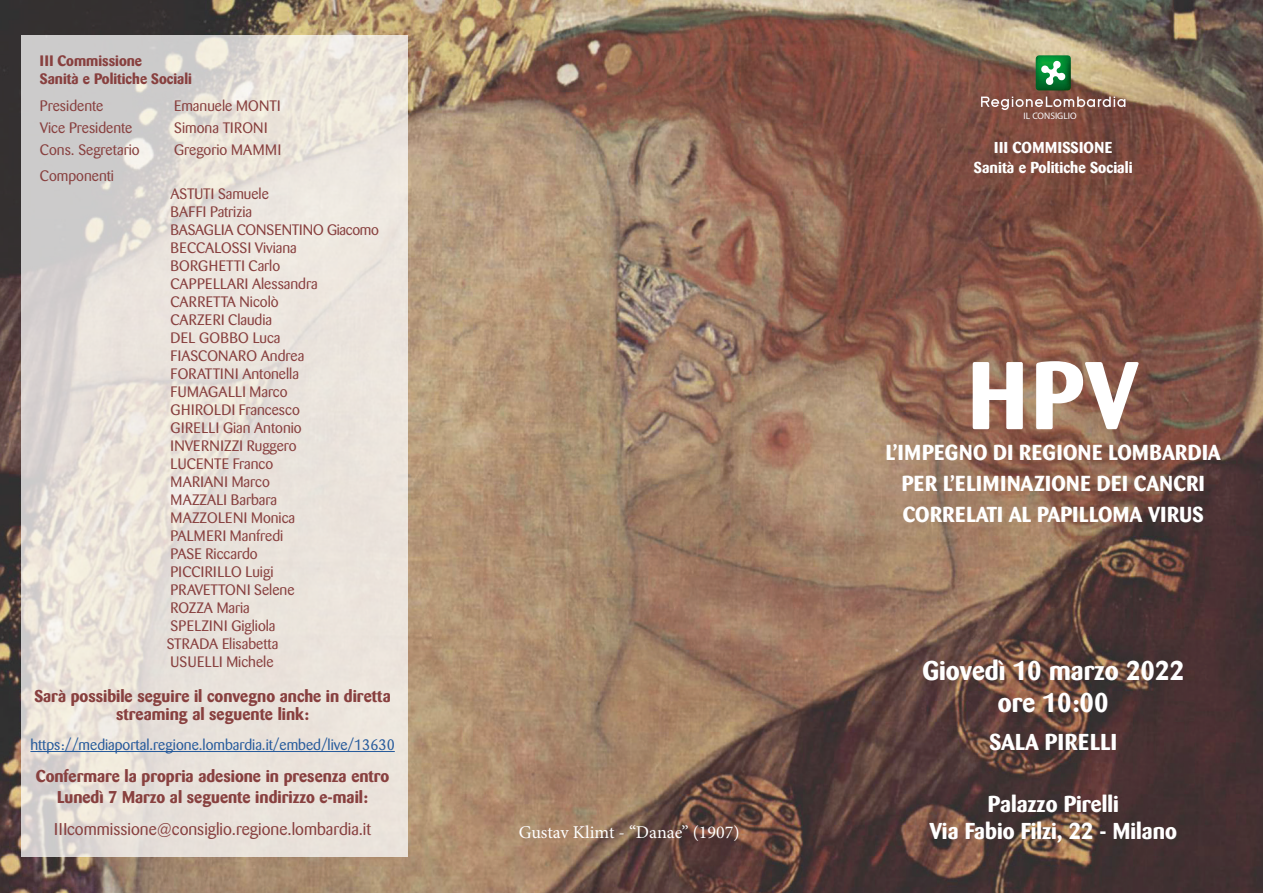
<style>
.page{position:relative;width:1263px;height:893px;background:#fff}
.page>*{position:absolute;margin:0;border:0;box-sizing:border-box;transform-origin:0 0}
.t1{font:700 95.1px "Barmeno";color:#fff}
.t2{font:700 26.85px "Barmeno";color:#fff}
.t3{font:700 22.8px "Barmeno";color:#fff}
.t4{font:700 22.8px "Barmeno";letter-spacing:.02em;color:#fff}
.t5{font:700 21.45px "Barmeno";letter-spacing:.02em;color:#fff}
.t6{font:18px "Minion Pro";color:#fff}
.t7{font:700 16.95px/20.2px "Barmeno";color:#88403f;text-align:center}
.t8{font:16.95px "Barmeno";color:#88403f}
.t9{font:700 15.6px "Barmeno";color:#fff}
.t10{font:700 15.6px "Barmeno";letter-spacing:.02em;color:#fff}
.t11{font:15px "Barmeno";color:#88403f}
.t12{font:15px "Barmeno";color:#275b9c}
.t13{font:15px "Barmeno";letter-spacing:.02em;color:#88403f}
.t14{font:700 15px "Barmeno";color:#88403f}
.t15{font:15px "Barmeno";letter-spacing:-.02em;color:#88403f}
.t16{font:700 9.45px "SF Old Republic";color:#f9f8fb}
</style>
<div class="page">
<img style="left:0;top:0;width:1263px;height:893px">
<svg style="left:1036px;top:55px;width:35px;height:35px"></svg>
<svg style="left:981px;top:97px;width:144px;height:13px;background:#9e7b72"></svg>
<svg style="left:22px;top:36px;width:386px;height:821px;background:#e6dfd9"></svg>
<hr style="left:30px;top:751px;width:365px;height:1px;background:#275b9c">
<p class="t14" style="left:40px;top:52px;width:104px">III Commissione</p>
<p class="t14" style="left:40px;top:70px;width:153px">Sanità e Politiche Sociali</p>
<p class="t11" style="left:40px;top:97px;width:65px">Presidente</p>
<p class="t11" style="left:174px;top:97px;width:108px">Emanuele MONTI</p>
<p class="t11" style="left:40px;top:119px;width:94px">Vice Presidente</p>
<p class="t11" style="left:174px;top:119px;width:95px">Simona TIRONI</p>
<p class="t11" style="left:40px;top:141px;width:101px">Cons. Segretario</p>
<p class="t11" style="left:174px;top:141px;width:108px">Gregorio MAMMI</p>
<p class="t11" style="left:40px;top:167px;width:76px">Componenti</p>
<p class="t11" style="left:170px;top:185px;width:100px">ASTUTI Samuele</p>
<p class="t11" style="left:170px;top:203px;width:83px">BAFFI Patrizia</p>
<p class="t15" style="left:170px;top:221px;width:210px">BASAGLIA CONSENTINO Giacomo</p>
<p class="t11" style="left:170px;top:239px;width:128px">BECCALOSSI Viviana</p>
<p class="t11" style="left:170px;top:257px;width:111px">BORGHETTI Carlo</p>
<p class="t11" style="left:170px;top:275px;width:149px">CAPPELLARI Alessandra</p>
<p class="t11" style="left:170px;top:293px;width:110px">CARRETTA Nicolò</p>
<p class="t11" style="left:170px;top:311px;width:103px">CARZERI Claudia</p>
<p class="t13" style="left:170px;top:329px;width:111px">DEL GOBBO Luca</p>
<p class="t11" style="left:170px;top:347px;width:135px">FIASCONARO Andrea</p>
<p class="t11" style="left:170px;top:365px;width:130px">FORATTINI Antonella</p>
<p class="t13" style="left:170px;top:383px;width:119px">FUMAGALLI Marco</p>
<p class="t11" style="left:170px;top:401px;width:131px">GHIROLDI Francesco</p>
<p class="t11" style="left:170px;top:419px;width:133px">GIRELLI Gian Antonio</p>
<p class="t11" style="left:170px;top:437px;width:128px">INVERNIZZI Ruggero</p>
<p class="t11" style="left:170px;top:455px;width:104px">LUCENTE Franco</p>
<p class="t13" style="left:170px;top:473px;width:101px">MARIANI Marco</p>
<p class="t11" style="left:170px;top:491px;width:108px">MAZZALI Barbara</p>
<p class="t11" style="left:170px;top:509px;width:126px">MAZZOLENI Monica</p>
<p class="t11" style="left:170px;top:527px;width:114px">PALMERI Manfredi</p>
<p class="t11" style="left:170px;top:545px;width:89px">PASE Riccardo</p>
<p class="t13" style="left:170px;top:563px;width:105px">PICCIRILLO Luigi</p>
<p class="t11" style="left:170px;top:581px;width:126px">PRAVETTONI Selene</p>
<p class="t11" style="left:170px;top:599px;width:81px">ROZZA Maria</p>
<p class="t11" style="left:170px;top:617px;width:106px">SPELZINI Gigliola</p>
<p class="t11" style="left:167px;top:635px;width:113px">STRADA Elisabetta</p>
<p class="t11" style="left:170px;top:653px;width:105px">USUELLI Michele</p>
<p class="t7" style="left:34px;top:686px;width:358px">Sarà possibile seguire il convegno anche in diretta</p>
<p class="t7" style="left:116px;top:704px;width:194px">streaming al seguente link:</p>
<p class="t12" style="left:30px;top:736px;width:366px">https://mediaportal.regione.lombardia.it/embed/live/13630</p>
<p class="t7" style="left:36px;top:766px;width:355px">Confermare la propria adesione in presenza entro<br>Lunedì 7 Marzo al seguente indirizzo e-mail:</p>
<p class="t8" style="left:54px;top:819px;width:318px">IIIcommissione@consiglio.regione.lombardia.it</p>
<p class="t6" style="left:519px;top:820px;width:222px">Gustav Klimt - “Danae” (1907)</p>
<p class="t16" style="left:1024px;top:110px;width:54px">IL CONSIGLIO</p>
<p class="t10" style="left:994px;top:138px;width:120px">III COMMISSIONE</p>
<p class="t9" style="left:974px;top:158px;width:160px">Sanità e Politiche Sociali</p>
<p class="t1" style="left:968px;top:339px;width:172px">HPV</p>
<p class="t5" style="left:886px;top:440px;width:337px">L’IMPEGNO DI REGIONE LOMBARDIA</p>
<p class="t5" style="left:902px;top:471px;width:304px">PER L’ELIMINAZIONE DEI CANCRI</p>
<p class="t5" style="left:903px;top:502px;width:303px">CORRELATI AL PAPILLOMA VIRUS</p>
<p class="t2" style="left:922px;top:654px;width:263px">Giovedì 10 marzo 2022</p>
<p class="t2" style="left:998px;top:686px;width:112px">ore 10:00</p>
<p class="t4" style="left:989px;top:729px;width:129px">SALA PIRELLI</p>
<p class="t3" style="left:988px;top:790px;width:132px">Palazzo Pirelli</p>
<p class="t3" style="left:930px;top:817px;width:249px">Via Fabio Filzi, 22 - Milano</p>
</div>
